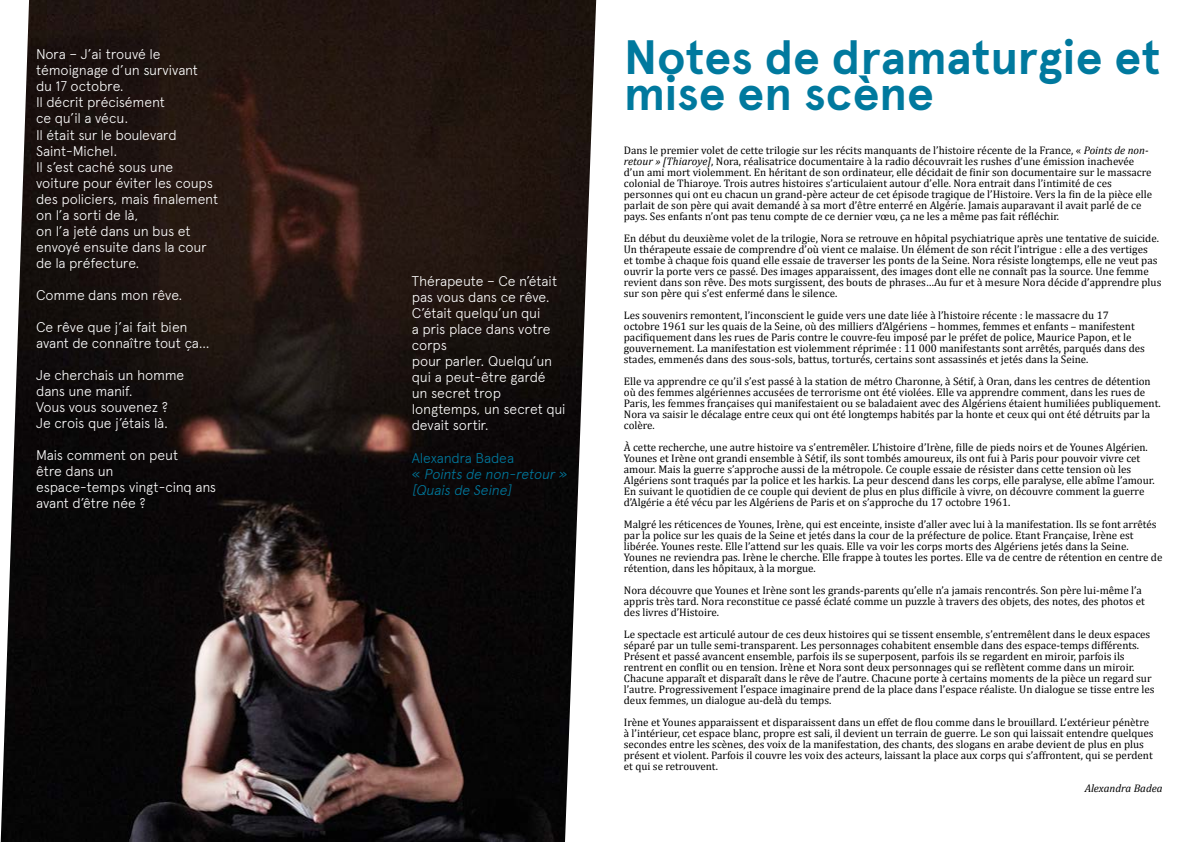
<style>
.page{position:relative;width:1191px;height:842px;background:#fff}
.page>*{position:absolute;margin:0;border:0;box-sizing:border-box;transform-origin:0 0}
.t1{font:700 48px/36px "Apercu";color:#00799e}
.t2{font:300 14px/16px "Apercu";letter-spacing:-.015em;color:#fff}
.t3{font:italic 300 14px/16px "Apercu";color:#00799e}
.t4{font:11px/11px "Cambria";color:#000}
.t5{font:italic 11px "Cambria";color:#000}
.s1{font-style:normal}
.s2{font-style:italic}
</style>
<div class="page">
<img style="left:1px;top:0;width:595px;height:842px">
<p class="t2" style="left:36px;top:46px;width:183px">Nora – J’ai trouvé le témoignage d’un survivant<br>du 17 octobre.<br>Il décrit précisément<br>ce qu’il a vécu.<br>Il était sur le boulevard<br>Saint-Michel.<br>Il s’est caché sous une voiture pour éviter les coups des policiers, mais finalement on l’a sorti de là,<br>on l’a jeté dans un bus et envoyé ensuite dans la cour de la préfecture.</p>
<p class="t2" style="left:36px;top:286px;width:148px">Comme dans mon rêve.</p>
<p class="t2" style="left:36px;top:318px;width:175px">Ce rêve que j’ai fait bien avant de connaître tout ça…</p>
<p class="t2" style="left:36px;top:366px;width:150px">Je cherchais un homme dans une manif.<br>Vous vous souvenez ?<br>Je crois que j’étais là.</p>
<p class="t2" style="left:36px;top:446px;width:182px">Mais comment on peut<br>être dans un<br>espace-temps vingt-cinq ans avant d’être née ?</p>
<p class="t2" style="left:412px;top:273px;width:155px">Thérapeute – Ce n’était pas vous dans ce rêve.<br>C’était quelqu’un qui<br>a pris place dans votre corps<br>pour parler. Quelqu’un qui a peut-être gardé<br>un secret trop longtemps, un secret qui devait sortir.</p>
<p class="t3" style="left:412px;top:450px;width:159px"><span class="s1">Alexandra Badea<br>«</span> Points de non-retour » [Quais de Seine]</p>
<h1 class="t1" style="left:624px;top:40px;width:538px">Notes de dramaturgie et mise en scène</h1>
<p class="t4" style="left:624px;top:145px;width:530px">Dans le premier volet de cette trilogie sur les récits manquants de l’histoire récente de la France, « <span class="s2">Points de non&shy;retour » [Thiaroye]</span>, Nora, réalisatrice documentaire à la radio découvrait les rushes d’une émission inachevée d’un ami mort violemment. En héritant de son ordinateur, elle décidait de finir son documentaire sur le massacre colonial de Thiaroye. Trois autres histoires s’articulaient autour d’elle. Nora entrait dans l’intimité de ces personnes qui ont eu chacun un grand-père acteur de cet épisode tragique de l’Histoire. Vers la fin de la pièce elle parlait de son père qui avait demandé à sa mort d’être enterré en Algérie. Jamais auparavant il avait parlé de ce pays. Ses enfants n’ont pas tenu compte de ce dernier vœu, ça ne les a même pas fait réfléchir.</p>
<p class="t4" style="left:624px;top:233px;width:539px">En début du deuxième volet de la trilogie, Nora se retrouve en hôpital psychiatrique après une tentative de suicide.<br>Un thérapeute essaie de comprendre d’où vient ce malaise. Un élément de son récit l’intrigue : elle a des vertiges<br>et tombe à chaque fois quand elle essaie de traverser les ponts de la Seine. Nora résiste longtemps, elle ne veut pas ouvrir la porte vers ce passé. Des images apparaissent, des images dont elle ne connaît pas la source. Une femme revient dans son rêve. Des mots surgissent, des bouts de phrases…Au fur et à mesure Nora décide d’apprendre plus sur son père qui s’est enfermé dans le silence.</p>
<p class="t4" style="left:624px;top:310px;width:522px">Les souvenirs remontent, l’inconscient le guide vers une date liée à l’histoire récente : le massacre du 17 octobre 1961 sur les quais de la Seine, où des milliers d’Algériens – hommes, femmes et enfants – manifestent pacifiquement dans les rues de Paris contre le couvre-feu imposé par le préfet de police, Maurice Papon, et le gouvernement. La manifestation est violemment réprimée : 11 000 manifestants sont arrêtés, parqués dans des stades, emmenés dans des sous-sols, battus, torturés, certains sont assassinés et jetés dans la Seine.</p>
<p class="t4" style="left:624px;top:376px;width:538px">Elle va apprendre ce qu’il s’est passé à la station de métro Charonne, à Sétif, à Oran, dans les centres de détention où des femmes algériennes accusées de terrorisme ont été violées. Elle va apprendre comment, dans les rues de Paris, les femmes françaises qui manifestaient ou se baladaient avec des Algériens étaient humiliées publiquement.<br>Nora va saisir le décalage entre ceux qui ont été longtemps habités par la honte et ceux qui ont été détruits par la colère.</p>
<p class="t4" style="left:624px;top:442px;width:532px">À cette recherche, une autre histoire va s’entremêler. L’histoire d’Irène, fille de pieds noirs et de Younes Algérien.<br>Younes et Irène ont grandi ensemble à Sétif, ils sont tombés amoureux, ils ont fui à Paris pour pouvoir vivre cet amour. Mais la guerre s’approche aussi de la métropole. Ce couple essaie de résister dans cette tension où les Algériens sont traqués par la police et les harkis. La peur descend dans les corps, elle paralyse, elle abîme l’amour.<br>En suivant le quotidien de ce couple qui devient de plus en plus difficile à vivre, on découvre comment la guerre d’Algérie a été vécu par les Algériens de Paris et on s’approche du 17 octobre 1961.</p>
<p class="t4" style="left:624px;top:519px;width:540px">Malgré les réticences de Younes, Irène, qui est enceinte, insiste d’aller avec lui à la manifestation. Ils se font arrêtés par la police sur les quais de la Seine et jetés dans la cour de la préfecture de police. Etant Française, Irène est libérée. Younes reste. Elle l’attend sur les quais. Elle va voir les corps morts des Algériens jetés dans la Seine.<br>Younes ne reviendra pas. Irène le cherche. Elle frappe à toutes les portes. Elle va de centre de rétention en centre de rétention, dans les hôpitaux, à la morgue.</p>
<p class="t4" style="left:624px;top:585px;width:522px">Nora découvre que Younes et Irène sont les grands-parents qu’elle n’a jamais rencontrés. Son père lui-même l’a appris très tard. Nora reconstitue ce passé éclaté comme un puzzle à travers des objets, des notes, des photos et des livres d’Histoire.</p>
<p class="t4" style="left:624px;top:629px;width:532px">Le spectacle est articulé autour de ces deux histoires qui se tissent ensemble, s’entremêlent dans le deux espaces séparé par un tulle semi-transparent. Les personnages cohabitent ensemble dans des espace-temps différents.<br>Présent et passé avancent ensemble, parfois ils se superposent, parfois ils se regardent en miroir, parfois ils rentrent en conflit ou en tension. Irène et Nora sont deux personnages qui se reflètent comme dans un miroir.<br>Chacune apparaît et disparaît dans le rêve de l’autre. Chacune porte à certains moments de la pièce un regard sur l’autre. Progressivement l’espace imaginaire prend de la place dans l’espace réaliste. Un dialogue se tisse entre les deux femmes, un dialogue au-delà du temps.</p>
<p class="t4" style="left:624px;top:717px;width:531px">Irène et Younes apparaissent et disparaissent dans un effet de flou comme dans le brouillard. L’extérieur pénètre à l’intérieur, cet espace blanc, propre est sali, il devient un terrain de guerre. Le son qui laissait entendre quelques secondes entre les scènes, des voix de la manifestation, des chants, des slogans en arabe devient de plus en plus présent et violent. Parfois il couvre les voix des acteurs, laissant la place aux corps qui s’affrontent, qui se perdent et qui se retrouvent.</p>
<p class="t5" style="left:1084px;top:781px;width:79px">Alexandra Badea</p>
</div>
